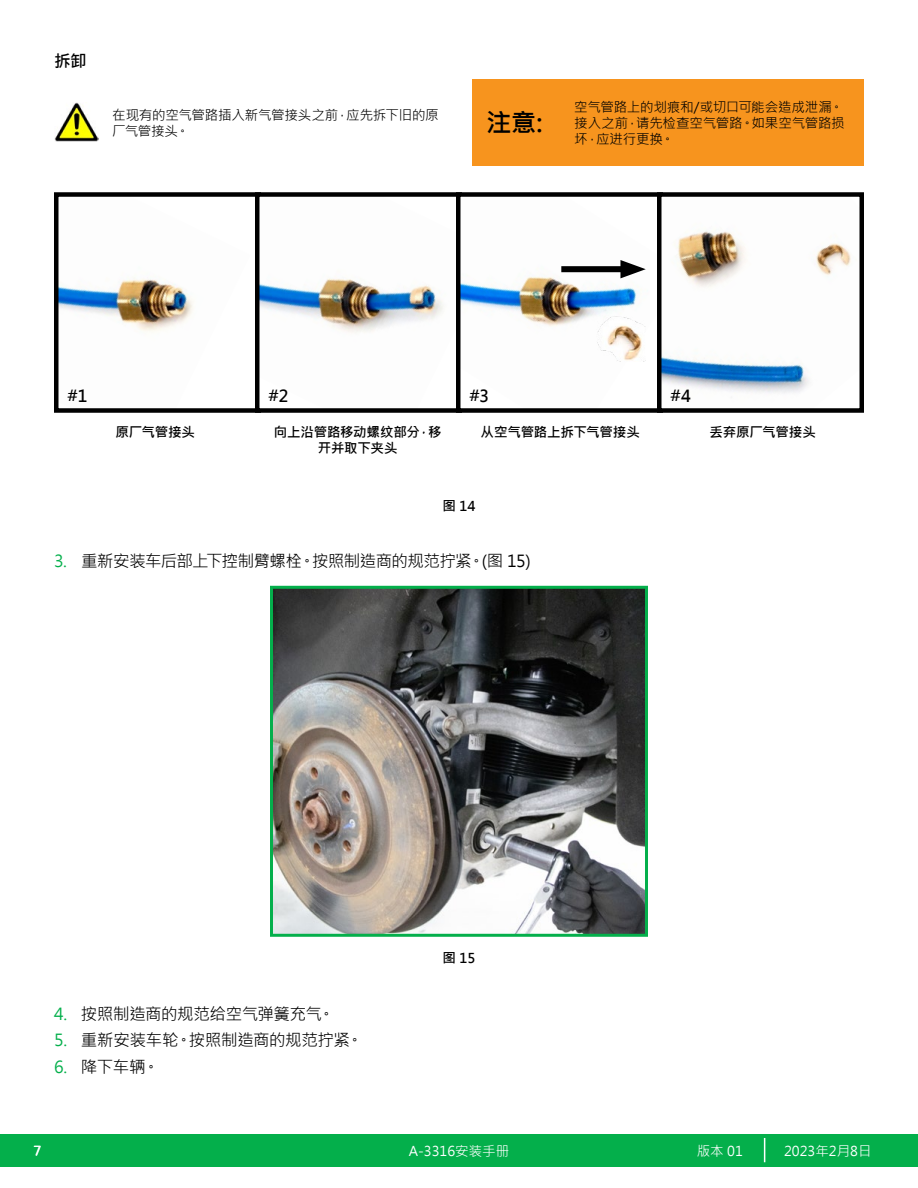
<style>
.page{position:relative;width:918px;height:1188px;background:#fff}
.page>*{position:absolute;margin:0;border:0;box-sizing:border-box;transform-origin:0 0}
.t1{font:700 25.5px "Microsoft Jheng Hei";color:#000}
.t2{font:16.5px "Microsoft Jheng Hei";letter-spacing:-.03em;color:#000}
.t3{font:700 16.5px "Microsoft Jheng Hei";color:#000}
.t4{font:13.5px/16.2px "Microsoft Jheng Hei";letter-spacing:-.015em;color:#000}
.t5{font:700 13.5px "Microsoft Jheng Hei";letter-spacing:-.015em;color:#000}
.t6{font:13.5px "Microsoft Jheng Hei";color:#fff}
.s1{color:#04af4b}
</style>
<div class="page">
<div style="left:0;top:1134px;width:918px;height:32px;background:#04af4b"></div>
<svg style="left:764px;top:1138px;width:1px;height:24px"></svg>
<img style="left:59px;top:278px;width:134px;height:54px">
<div style="left:54px;top:192px;width:207px;height:221px;border:4px solid #000"></div>
<img style="left:260px;top:197px;width:184px;height:211px">
<div style="left:255px;top:192px;width:207px;height:221px;border:4px solid #000"></div>
<img style="left:461px;top:197px;width:176px;height:211px">
<div style="left:456px;top:192px;width:207px;height:221px;border:4px solid #000"></div>
<img style="left:581px;top:316px;width:65px;height:46px">
<div style="left:561px;top:266px;width:70px;height:6px;background:#000"></div>
<svg style="left:620px;top:260px;width:26px;height:18px"></svg>
<img style="left:662px;top:197px;width:189px;height:211px">
<div style="left:657px;top:192px;width:207px;height:221px;border:4px solid #000"></div>
<img style="left:54px;top:103px;width:45px;height:39px">
<div style="left:472px;top:79px;width:392px;height:86px;background:#f7941e"></div>
<img style="left:274px;top:590px;width:370px;height:343px">
<div style="left:270px;top:586px;width:378px;height:351px;border:3px solid #04af4b"></div>
<p class="t3" style="left:54px;top:51px;width:34px">拆卸</p>
<p class="t4" style="left:112px;top:107px;width:328px">在现有的空气管路插入新气管接头之前，应先拆下旧的原厂气管接头。</p>
<h1 class="t1" style="left:486px;top:107px;width:58px">注意:</h1>
<p class="t4" style="left:574px;top:98px;width:272px;text-align:justify">空气管路上的划痕和/或切口可能会造成泄漏。接入之前，请先检查空气管路。如果空气管路损坏，应进行更换。</p>
<p class="t3" style="left:68px;top:385px;width:22px">#1</p>
<p class="t3" style="left:269px;top:385px;width:22px">#2</p>
<p class="t3" style="left:470px;top:385px;width:21px">#3</p>
<p class="t3" style="left:670px;top:385px;width:22px">#4</p>
<p class="t5" style="left:115px;top:424px;width:81px">原厂气管接头</p>
<p class="t5" style="left:274px;top:424px;width:169px">向上沿管路移动螺纹部分，移</p>
<p class="t5" style="left:710px;top:424px;width:108px">丢弃原厂气管接头</p>
<p class="t5" style="left:318px;top:440px;width:81px">开并取下夹头</p>
<p class="t5" style="left:481px;top:424px;width:161px">从空气管路上拆下气管接头</p>
<p class="t5" style="left:443px;top:498px;width:34px">图 14</p>
<p class="t2" style="left:54px;top:551px;width:478px"><span class="s1">3.</span> 重新安装车后部上下控制臂螺栓。按照制造商的规范拧紧。(图 15)</p>
<p class="t2" style="left:54px;top:1003px;width:282px"><span class="s1">4.</span> 按照制造商的规范给空气弹簧充气。</p>
<p class="t2" style="left:54px;top:1030px;width:311px"><span class="s1">5.</span> 重新安装车轮。按照制造商的规范拧紧。</p>
<p class="t2" style="left:54px;top:1056px;width:107px"><span class="s1">6.</span> 降下车辆。</p>
<p class="t5" style="left:443px;top:950px;width:34px">图 15</p>
<p class="t6" style="left:34px;top:1142px;width:9px">7</p>
<p class="t6" style="left:409px;top:1142px;width:102px">A-3316安装手册</p>
<p class="t6" style="left:697px;top:1142px;width:48px">版本 01</p>
<p class="t6" style="left:784px;top:1142px;width:89px">2023年2月8日</p>
</div>
